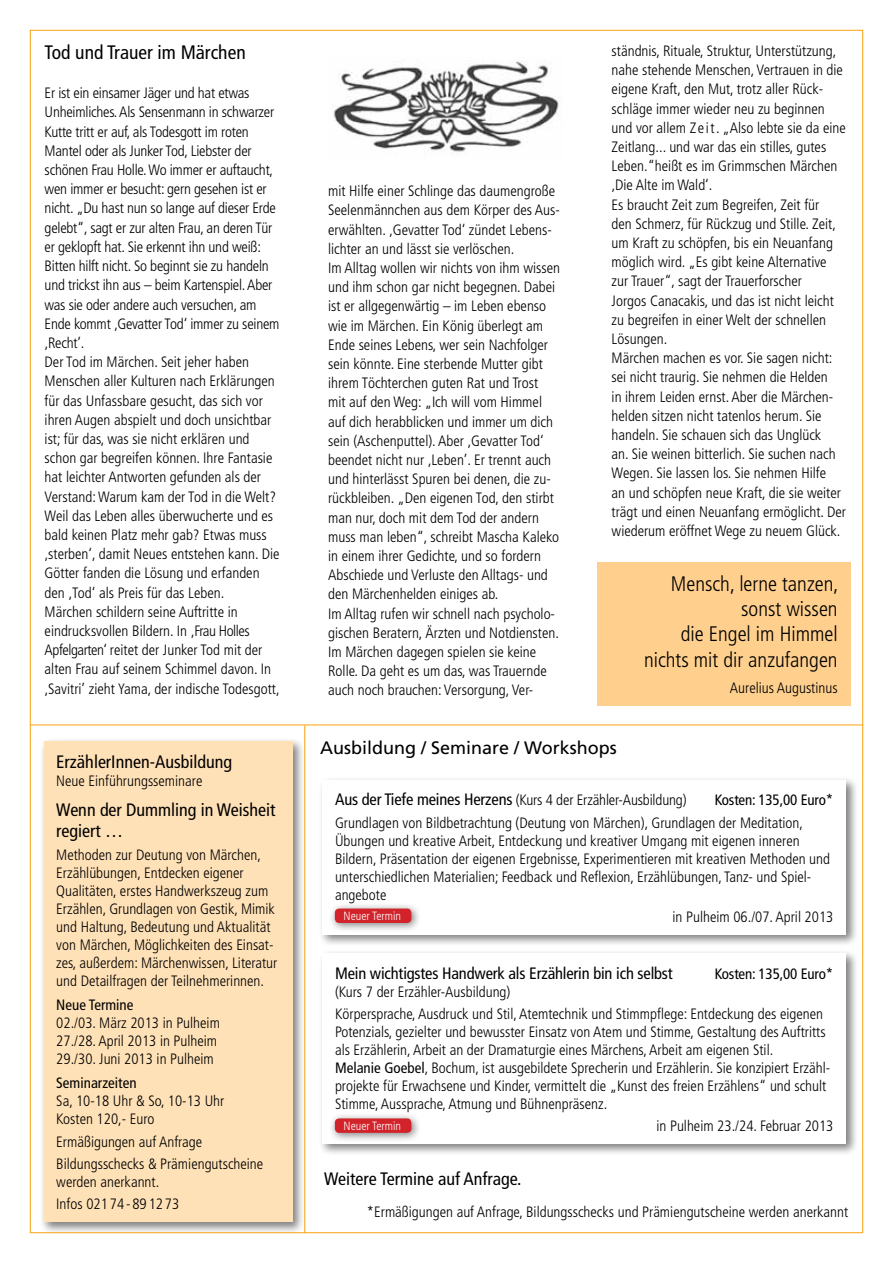
<style>
.page{position:relative;width:893px;height:1263px;background:#fff}
.page>*{position:absolute;margin:0;border:0;box-sizing:border-box;transform-origin:0 0}
.t1{font:300 condensed 21px/25.2px "Frutiger";color:#000;text-align:right}
.t2{font:condensed 19.5px "Frutiger";color:#000}
.t3{font:condensed 18px/21.6px "Frutiger";color:#000}
.t4{font:18px "Frutiger";color:#000}
.t5{font:condensed 16.5px "Frutiger";letter-spacing:-.01em;color:#000}
.t6{font:300 condensed 15px/19.2px "Frutiger";color:#000}
.t7{font:condensed 15px "Frutiger";letter-spacing:-.01em;color:#000}
.t8{font:300 condensed 12px "Frutiger";color:#fff}
.s1{font-weight:400;font-size:16.5px}
.s2{font-weight:400}
</style>
<div class="page">
<img style="left:333px;top:61px;width:226px;height:91px">
<div style="left:40px;top:737px;width:265px;height:497px;background:#000;opacity:.5"></div>
<div style="left:44px;top:741px;width:248px;height:481px;background:#ffe1b7"></div>
<hr style="left:304px;top:725px;width:1px;height:508px;background:#faa61a">
<hr style="left:30px;top:724px;width:833px;height:1px;background:#faa61a">
<div style="left:597px;top:562px;width:253px;height:144px;background:#fecf8d"></div>
<div style="left:318px;top:949px;width:541px;height:207px;background:#000;opacity:.5"></div>
<div style="left:322px;top:953px;width:524px;height:191px;background:#fff"></div>
<div style="left:328px;top:1112px;width:93px;height:31px;background:#000;opacity:.5"></div>
<div style="left:335px;top:1118px;width:76px;height:15px;background:#d2232a;border-radius:4px"></div>
<div style="left:318px;top:776px;width:541px;height:171px;background:#000;opacity:.5"></div>
<div style="left:322px;top:780px;width:524px;height:155px;background:#fff"></div>
<div style="left:328px;top:902px;width:93px;height:31px;background:#000;opacity:.5"></div>
<div style="left:335px;top:908px;width:76px;height:15px;background:#d2232a;border-radius:4px"></div>
<h2 class="t2" style="left:45px;top:41px;width:203px">Tod und Trauer im Märchen</h2>
<p class="t6" style="left:45px;top:84px;width:237px">Er ist ein einsamer Jäger und hat etwas Unheimliches. Als Sensenmann in schwarzer Kutte tritt er auf, als Todesgott im roten Mantel oder als Junker Tod, Liebster der schönen Frau Holle. Wo immer er auftaucht, wen immer er besucht: gern gesehen ist er nicht. „Du hast nun so lange auf dieser Erde gelebt“, sagt er zur alten Frau, an deren Tür er geklopft hat. Sie erkennt ihn und weiß:<br>Bitten hilft nicht. So beginnt sie zu handeln und trickst ihn aus – beim Kartenspiel. Aber was sie oder andere auch versuchen, am Ende kommt ‚Gevatter Tod‘ immer zu seinem ‚Recht’.<br>Der Tod im Märchen. Seit jeher haben Menschen aller Kulturen nach Erklärungen für das Unfassbare gesucht, das sich vor ihren Augen abspielt und doch unsichtbar ist; für das, was sie nicht erklären und schon gar begreifen können. Ihre Fantasie hat leichter Antworten gefunden als der Verstand: Warum kam der Tod in die Welt?<br>Weil das Leben alles überwucherte und es bald keinen Platz mehr gab? Etwas muss ‚sterben‘, damit Neues entstehen kann. Die Götter fanden die Lösung und erfanden den ‚Tod‘ als Preis für das Leben.<br>Märchen schildern seine Auftritte in eindrucksvollen Bildern. In ‚Frau Holles Apfelgarten‘ reitet der Junker Tod mit der alten Frau auf seinem Schimmel davon. In ‚Savitri’ zieht Yama, der indische Todesgott,</p>
<p class="t3" style="left:56px;top:751px;width:177px">ErzählerInnen-Ausbildung</p>
<p class="t6" style="left:56px;top:771px;width:148px">Neue Einführungsseminare</p>
<p class="t3" style="left:56px;top:799px;width:221px">Wenn der Dummling in Weisheit regiert …</p>
<p class="t6" style="left:56px;top:846px;width:223px;line-height:18px">Methoden zur Deutung von Märchen, Erzählübungen, Entdecken eigener Qualitäten, erstes Handwerkszeug zum Erzählen, Grundlagen von Gestik, Mimik und Haltung, Bedeutung und Aktualität von Märchen, Möglichkeiten des Einsat&shy;zes, außerdem: Märchenwissen, Literatur und Detailfragen der Teilnehmerinnen.</p>
<p class="t7" style="left:56px;top:996px;width:79px">Neue Termine</p>
<p class="t6" style="left:56px;top:1014px;width:165px;line-height:18px">02./03. März 2013 in Pulheim<br>27./28. April 2013 in Pulheim<br>29./30. Juni 2013 in Pulheim</p>
<p class="t7" style="left:56px;top:1074px;width:82px">Seminarzeiten</p>
<p class="t6" style="left:56px;top:1092px;width:170px;line-height:18px">Sa, 10-18 Uhr &amp; So, 10-13 Uhr<br>Kosten 120,- Euro</p>
<p class="t6" style="left:56px;top:1130px;width:208px;line-height:22.2px">Ermäßigungen auf Anfrage<br>Bildungsschecks &amp; Prämiengutscheine</p>
<p class="t6" style="left:56px;top:1171px;width:125px;line-height:22.2px">werden anerkannt.<br>Infos 021 74 - 89 12 73</p>
<p class="t6" style="left:328px;top:182px;width:233px">mit Hilfe einer Schlinge das daumengroße Seelenmännchen aus dem Körper des Aus&shy;erwählten. ‚Gevatter Tod‘ zündet Lebens&shy;lichter an und lässt sie verlöschen.<br>Im Alltag wollen wir nichts von ihm wissen und ihm schon gar nicht begegnen. Dabei ist er allgegenwärtig – im Leben ebenso wie im Märchen. Ein König überlegt am Ende seines Lebens, wer sein Nachfolger sein könnte. Eine sterbende Mutter gibt ihrem Töchterchen guten Rat und Trost<br>mit auf den Weg: „Ich will vom Himmel auf dich herabblicken und immer um dich sein (Aschenputtel). Aber ‚Gevatter Tod‘ beendet nicht nur ‚Leben’. Er trennt auch und hinterlässt Spuren bei denen, die zu&shy;rückbleiben. „Den eigenen Tod, den stirbt man nur, doch mit dem Tod der andern muss man leben“, schreibt Mascha Kaleko in einem ihrer Gedichte, und so fordern Abschiede und Verluste den Alltags- und den Märchenhelden einiges ab.<br>Im Alltag rufen wir schnell nach psycholo&shy;gischen Beratern, Ärzten und Notdiensten.<br>Im Märchen dagegen spielen sie keine Rolle. Da geht es um das, was Trauernde auch noch brauchen: Versorgung, Ver-</p>
<p class="t6" style="left:612px;top:41px;width:236px">ständnis, Rituale, Struktur, Unterstützung, nahe stehende Menschen, Vertrauen in die eigene Kraft, den Mut, trotz aller Rück&shy;schläge immer wieder neu zu beginnen und vor allem Zeit. „Also lebte sie da eine Zeitlang... und war das ein stilles, gutes Leben.“heißt es im Grimmschen Märchen ‚Die Alte im Wald‘.<br>Es braucht Zeit zum Begreifen, Zeit für<br>den Schmerz, für Rückzug und Stille. Zeit, um Kraft zu schöpfen, bis ein Neuanfang möglich wird. „Es gibt keine Alternative zur Trauer“, sagt der Trauerforscher<br>Jorgos Canacakis, und das ist nicht leicht zu begreifen in einer Welt der schnellen Lösungen.<br>Märchen machen es vor. Sie sagen nicht: sei nicht traurig. Sie nehmen die Helden<br>in ihrem Leiden ernst. Aber die Märchen&shy;helden sitzen nicht tatenlos herum. Sie handeln. Sie schauen sich das Unglück<br>an. Sie weinen bitterlich. Sie suchen nach Wegen. Sie lassen los. Sie nehmen Hilfe<br>an und schöpfen neue Kraft, die sie weiter trägt und einen Neuanfang ermöglicht. Der wiederum eröffnet Wege zu neuem Glück.</p>
<h1 class="t1" style="left:644px;top:571px;width:196px">Mensch, lerne tanzen, sonst wissen<br>die Engel im Himmel nichts mit dir anzufangen</h1>
<p class="t6" style="left:730px;top:678px;width:109px">Aurelius Augustinus</p>
<p class="t4" style="left:320px;top:737px;width:298px">Ausbildung / Seminare / Workshops</p>
<p class="t6" style="left:335px;top:791px;width:353px"><span class="s1">Aus der Tiefe meines Herzens</span> (Kurs 4 der Erzähler-Ausbildung)</p>
<p class="t7" style="left:715px;top:791px;width:120px">Kosten: 135,00 Euro*</p>
<p class="t6" style="left:335px;top:814px;width:497px;line-height:18px">Grundlagen von Bildbetrachtung (Deutung von Märchen), Grundlagen der Meditation, Übungen und kreative Arbeit, Entdeckung und kreativer Umgang mit eigenen inneren Bildern, Präsentation der eigenen Ergebnisse, Experimentieren mit kreativen Methoden und unterschiedlichen Materialien; Feedback und Reflexion, Erzählübungen, Tanz- und Spiel&shy;angebote</p>
<p class="t8" style="left:344px;top:909px;width:59px">Neuer Termin</p>
<p class="t6" style="left:672px;top:907px;width:162px">in Pulheim 06./07. April 2013</p>
<p class="t5" style="left:335px;top:963px;width:339px">Mein wichtigstes Handwerk als Erzählerin bin ich selbst</p>
<p class="t7" style="left:715px;top:965px;width:120px">Kosten: 135,00 Euro*</p>
<p class="t6" style="left:335px;top:981px;width:490px;line-height:22.2px">(Kurs 7 der Erzähler-Ausbildung)<br>Körpersprache, Ausdruck und Stil, Atemtechnik und Stimmpflege: Entdeckung des eigenen</p>
<p class="t6" style="left:335px;top:1023px;width:497px;line-height:18px">Potenzials, gezielter und bewusster Einsatz von Atem und Stimme, Gestaltung des Auftritts als Erzählerin, Arbeit an der Dramaturgie eines Märchens, Arbeit am eigenen Stil.<br><span class="s2">Melanie Goebel</span>, Bochum, ist ausgebildete Sprecherin und Erzählerin. Sie konzipiert Erzähl&shy;projekte für Erwachsene und Kinder, vermittelt die „Kunst des freien Erzählens“ und schult Stimme, Aussprache, Atmung und Bühnenpräsenz.</p>
<p class="t8" style="left:344px;top:1119px;width:59px">Neuer Termin</p>
<p class="t6" style="left:656px;top:1116px;width:178px">in Pulheim 23./24. Februar 2013</p>
<p class="t3" style="left:324px;top:1168px;width:199px">Weitere Termine auf Anfrage.</p>
<p class="t6" style="left:367px;top:1202px;width:483px">*Ermäßigungen auf Anfrage, Bildungsschecks und Prämiengutscheine werden anerkannt</p>
</div>
